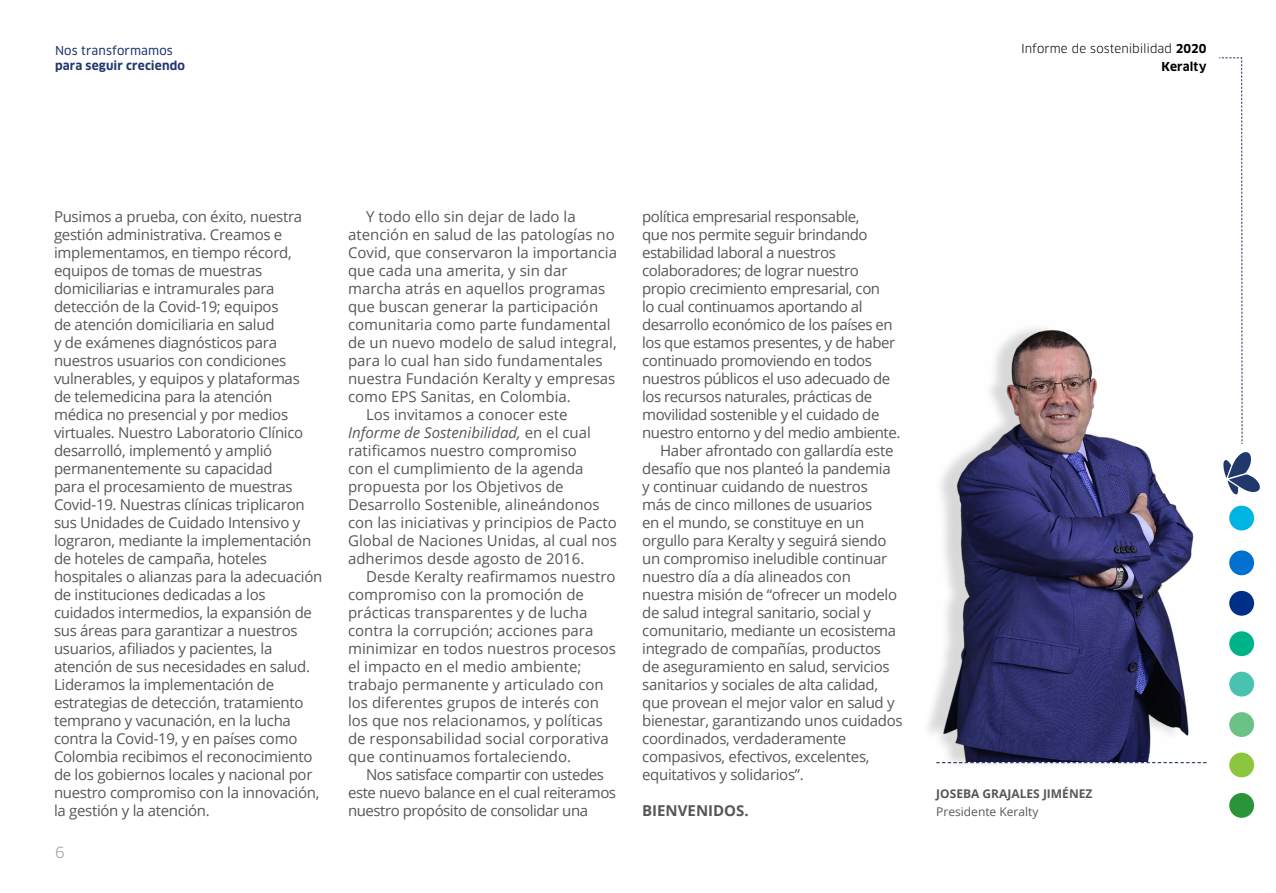
<style>
.page{position:relative;width:1276px;height:893px;background:#fff}
.page>*{position:absolute;margin:0;border:0;box-sizing:border-box;transform-origin:0 0}
.Keralty_Parrafo_B{font:15px/18px "Open Sans";letter-spacing:-.02em;color:#575756}
.Keralty_Parrafo_A{font:15px/18px "Open Sans";letter-spacing:-.02em;color:#575756}
.Keralty_Parrafo_B-2{font:15px/18px "Open Sans";color:#575756}
.Keralty_Parrafo_A-2{font:700 15px "Open Sans";color:#575756}
.t1{font:15px "Clan Pro";color:#9d9d9c}
.t2{font:12px/18px "Clan Pro";color:#000;text-align:right}
.Keralty_Titulo_Grafi{font:700 12px "Open Sans";color:#575756}
.t3{font:700 12px "Clan Pro";letter-spacing:.01em;color:#21386d}
.Keralty_Texto_grafic{font:12px "Open Sans";color:#575756}
.t4{font:12px "Clan Pro News";letter-spacing:.01em;color:#21386d}
.s1{font-weight:700}
.s2{font-style:italic}
</style>
<div class="page">
<img style="left:936px;top:328px;width:258px;height:434px">
<svg style="left:936px;top:762px;width:270px;height:1px"></svg>
<svg style="left:1223px;top:452px;width:37px;height:43px"></svg>
<div style="left:1229px;top:793px;width:25px;height:25px;background:#299438;border-radius:50%"></div>
<div style="left:1229px;top:672px;width:25px;height:24px;background:#49c3b1;border-radius:50%"></div>
<div style="left:1229px;top:550px;width:25px;height:25px;background:#0071ce;border-radius:50%"></div>
<div style="left:1229px;top:752px;width:25px;height:25px;background:#8cc63f;border-radius:50%"></div>
<div style="left:1229px;top:631px;width:25px;height:25px;background:#00b288;border-radius:50%"></div>
<div style="left:1229px;top:506px;width:25px;height:24px;background:#00b4e3;border-radius:50%"></div>
<div style="left:1229px;top:712px;width:25px;height:25px;background:#6bc287;border-radius:50%"></div>
<div style="left:1229px;top:591px;width:25px;height:25px;background:#002f87;border-radius:50%"></div>
<svg style="left:1219px;top:57px;width:23px;height:387px"></svg>
<p class="t4" style="left:55px;top:44px;width:119px">Nos transformamos</p>
<p class="t3" style="left:55px;top:59px;width:131px">para seguir creciendo</p>
<p class="t2" style="left:1021px;top:40px;width:187px">Informe de sostenibilidad <span class="s1">2020<br>Keralty</span></p>
<p class="Keralty_Parrafo_A" style="left:54px;top:207px;width:270px">Pusimos a prueba, con éxito, nuestra gestión administrativa. Creamos e implementamos, en tiempo récord, equipos de tomas de muestras domiciliarias e intramurales para detección de la Covid-19; equipos<br>de atención domiciliaria en salud<br>y de exámenes diagnósticos para nuestros usuarios con condiciones vulnerables, y equipos y plataformas<br>de telemedicina para la atención médica no presencial y por medios virtuales. Nuestro Laboratorio Clínico desarrolló, implementó y amplió permanentemente su capacidad<br>para el procesamiento de muestras Covid-19. Nuestras clínicas triplicaron sus Unidades de Cuidado Intensivo y lograron, mediante la implementación de hoteles de campaña, hoteles hospitales o alianzas para la adecuación de instituciones dedicadas a los cuidados intermedios, la expansión de sus áreas para garantizar a nuestros usuarios, afiliados y pacientes, la atención de sus necesidades en salud.<br>Lideramos la implementación de estrategias de detección, tratamiento temprano y vacunación, en la lucha contra la Covid-19, y en países como Colombia recibimos el reconocimiento de los gobiernos locales y nacional por nuestro compromiso con la innovación, la gestión y la atención.</p>
<p class="Keralty_Parrafo_B-2" style="left:348px;top:207px;width:270px;text-indent:18px">Y todo ello sin dejar de lado la atención en salud de las patologías no Covid, que conservaron la importancia que cada una amerita, y sin dar marcha atrás en aquellos programas que buscan generar la participación comunitaria como parte fundamental de un nuevo modelo de salud integral, para lo cual han sido fundamentales nuestra Fundación Keralty y empresas como EPS Sanitas, en Colombia.</p>
<p class="Keralty_Parrafo_B-2" style="left:348px;top:405px;width:270px;text-indent:18px">Los invitamos a conocer este <span class="s2">Informe de Sostenibilidad,</span> en el cual ratificamos nuestro compromiso<br>con el cumplimiento de la agenda propuesta por los Objetivos de Desarrollo Sostenible, alineándonos con las iniciativas y principios de Pacto Global de Naciones Unidas, al cual nos adherimos desde agosto de 2016.</p>
<p class="Keralty_Parrafo_B-2" style="left:348px;top:567px;width:269px;text-indent:18px">Desde Keralty reafirmamos nuestro compromiso con la promoción de prácticas transparentes y de lucha contra la corrupción; acciones para minimizar en todos nuestros procesos el impacto en el medio ambiente; trabajo permanente y articulado con los diferentes grupos de interés con los que nos relacionamos, y políticas de responsabilidad social corporativa que continuamos fortaleciendo.</p>
<p class="Keralty_Parrafo_B" style="left:348px;top:765px;width:269px;text-indent:18px">Nos satisface compartir con ustedes este nuevo balance en el cual reiteramos nuestro propósito de consolidar una</p>
<p class="t1" style="left:55px;top:843px;width:11px">6</p>
<p class="Keralty_Parrafo_B" style="left:642px;top:207px;width:260px">política empresarial responsable,<br>que nos permite seguir brindando estabilidad laboral a nuestros colaboradores; de lograr nuestro propio crecimiento empresarial, con<br>lo cual continuamos aportando al desarrollo económico de los países en los que estamos presentes, y de haber continuado promoviendo en todos nuestros públicos el uso adecuado de los recursos naturales, prácticas de movilidad sostenible y el cuidado de nuestro entorno y del medio ambiente.</p>
<p class="Keralty_Parrafo_B" style="left:642px;top:441px;width:262px;text-indent:18px">Haber afrontado con gallardía este desafío que nos planteó la pandemia<br>y continuar cuidando de nuestros<br>más de cinco millones de usuarios<br>en el mundo, se constituye en un orgullo para Keralty y seguirá siendo un compromiso ineludible continuar nuestro día a día alineados con nuestra misión de “ofrecer un modelo de salud integral sanitario, social y comunitario, mediante un ecosistema integrado de compañías, productos<br>de aseguramiento en salud, servicios sanitarios y sociales de alta calidad, que provean el mejor valor en salud y bienestar, garantizando unos cuidados coordinados, verdaderamente compasivos, efectivos, excelentes, equitativos y solidarios”.</p>
<p class="Keralty_Titulo_Grafi" style="left:936px;top:785px;width:158px">JOSEBA GRAJALES JIMÉNEZ</p>
<p class="Keralty_Parrafo_A-2" style="left:642px;top:800px;width:108px">BIENVENIDOS.</p>
<p class="Keralty_Texto_grafic" style="left:936px;top:803px;width:104px">Presidente Keralty</p>
</div>
